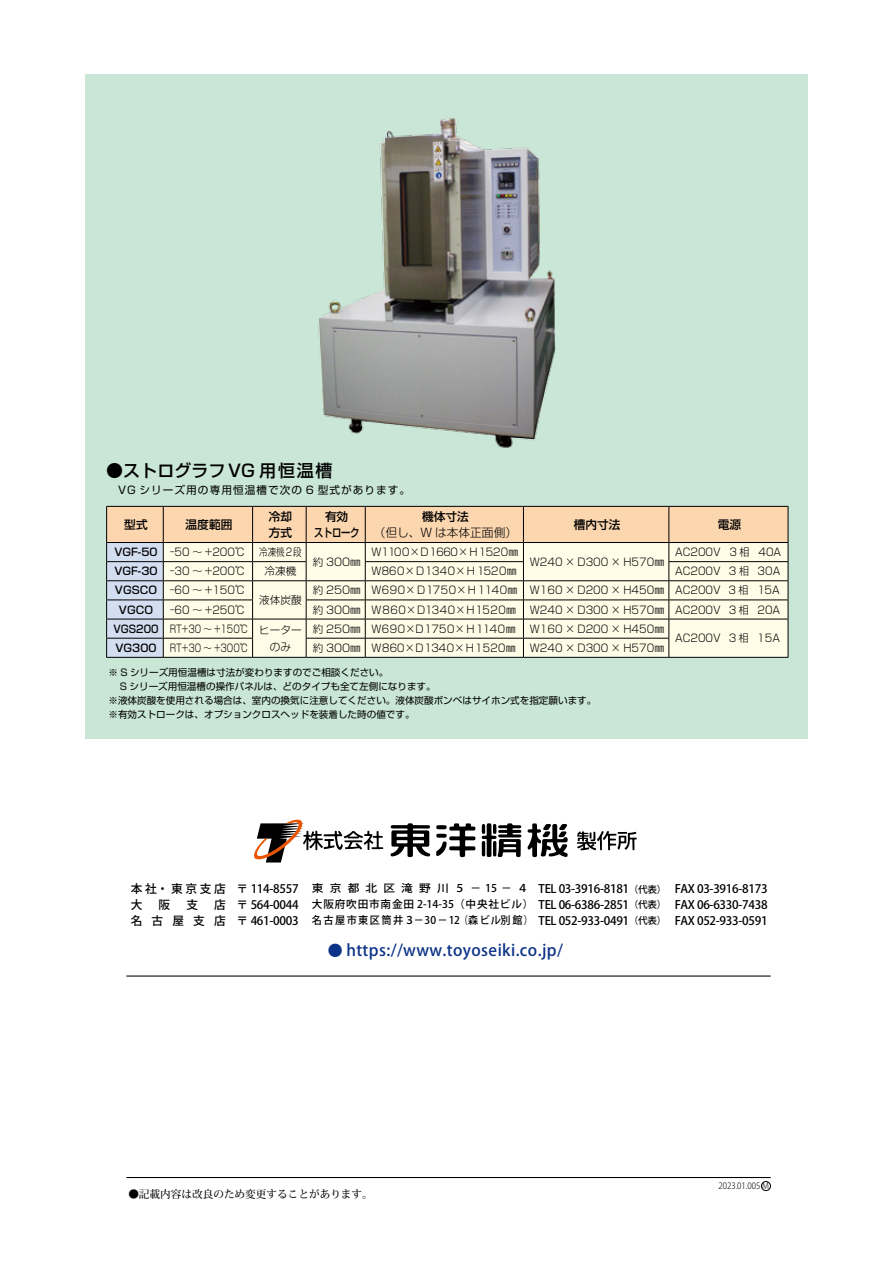
<style>
.page{position:relative;width:893px;height:1263px;background:#fff}
.page>*{position:absolute;margin:0;border:0;box-sizing:border-box;transform-origin:0 0}
.t1{font:500 16.95px "Shin Go Pro";color:#000}
.t2{font:500 15.9px "Koz Go Pro";letter-spacing:.025em;color:#0c3388}
.t3{font:500 11.7px/15.9px "Koz Go Pro";letter-spacing:-.025em;color:#000;text-align:justify}
.t4{font:500 11.7px/15.9px "Shin Go Pro";color:#000}
.t5{font:300 11.7px "Shin Go Pro";color:#000}
.t6{font:300 10.65px "Shin Go Pro";color:#000;scale:.94 1}
.t7{font:300 10.65px "Shin Go Pro";color:#000}
.t8{font:300 10.65px/18px "Shin Go Pro";color:#000;scale:.8 1}
.t9{font:300 10.65px "Shin Go Pro";letter-spacing:-.2em;color:#000}
.t10{font:500 10.65px "Koz Go Pro";letter-spacing:.075em;color:#000}
.t11{font:10.65px "Shin Go Pro";letter-spacing:.1em;color:#000}
.t12{font:500 10.65px "Koz Min Pro";color:#000}
.t13{font:300 10.65px "Shin Go Pro";letter-spacing:-.22em;color:#000}
.t14{font:500 10.65px "Koz Go Pro";letter-spacing:.135em;color:#000;scale:.96 1}
.t15{font:300 10.65px "Shin Go Pro";letter-spacing:-.3em;color:#000;scale:.94 1}
.t16{font:300 10.65px "Shin Go Pro";letter-spacing:-.22em;color:#000;scale:.94 1}
.t17{font:500 10.65px "Koz Go Pro";letter-spacing:.53em;color:#000;scale:1.1 1}
.t18{font:500 10.65px "Shin Go Pro";color:#000}
.t19{font:9.6px/13.8px "Shin Go Pro";color:#000}
.t20{font:300 8.7px "Koz Go Pro";color:#000;scale:.9 1}
.s1{font-weight:500}
.s2{font-family:"Adobe Ming Std"}
.s3{font-size:9.6px}
.s4{font-size:11.7px}
.s5{font-size:14.85px}
</style>
<div class="page">
<hr style="left:126px;top:975px;width:645px;height:1px;background:#000">
<hr style="left:126px;top:1177px;width:645px;height:1px;background:#000">
<div style="left:761px;top:1181px;width:10px;height:10px;border:1px solid #000;border-radius:50%"></div>
<svg style="left:577px;top:831px;width:60px;height:19px"></svg>
<svg style="left:436px;top:823px;width:132px;height:34px"></svg>
<svg style="left:390px;top:823px;width:40px;height:34px"></svg>
<svg style="left:254px;top:819px;width:129px;height:43px"></svg>
<div style="left:85px;top:74px;width:723px;height:665px;background:#c9e6d7"></div>
<img style="left:318px;top:118px;width:238px;height:330px">
<svg style="left:106px;top:506px;width:683px;height:151px;background:#ede4ce"></svg>
<hr style="left:106px;top:657px;width:57px;height:1px;background:#000">
<hr style="left:163px;top:657px;width:90px;height:1px;background:#000">
<hr style="left:253px;top:657px;width:53px;height:1px;background:#000">
<hr style="left:306px;top:657px;width:59px;height:1px;background:#000">
<hr style="left:365px;top:657px;width:158px;height:1px;background:#000">
<hr style="left:523px;top:657px;width:146px;height:1px;background:#000">
<hr style="left:669px;top:657px;width:119px;height:1px;background:#000">
<h1 class="t1" style="left:106px;top:457px;width:228px">●ストログラフ VG 用恒温槽</h1>
<p class="t11" style="left:118px;top:481px;width:294px">VG シリーズ用の専用恒温槽で次の 6 型式があります。</p>
<p class="t4" style="left:124px;top:515px;width:25px">型式</p>
<p class="t4" style="left:186px;top:515px;width:48px">温度範囲</p>
<p class="t4" style="left:269px;top:507px;width:25px">冷却方式</p>
<p class="t4" style="left:314px;top:507px;width:47px;text-align:center">有効<br>ストローク</p>
<p class="t4" style="left:422px;top:507px;width:48px">機体寸法</p>
<p class="t5" style="left:374px;top:523px;width:145px">（但し、W は本体正面側）</p>
<p class="t4" style="left:574px;top:515px;width:48px">槽内寸法</p>
<p class="t4" style="left:718px;top:515px;width:25px">電源</p>
<p class="t6" style="left:115px;top:543px;width:140px"><span class="s1">VGF-50</span> -50 〜 +200℃</p>
<p class="t8" style="left:259px;top:542px;width:55px">冷凍<span class="s2">機</span>2段</p>
<p class="t6" style="left:675px;top:543px;width:114px">AC200V　3 相　40A</p>
<p class="t15" style="left:372px;top:543px;width:158px">W１１００× D１６６０× H １５２０㎜</p>
<p class="t7" style="left:313px;top:553px;width:50px">約 300㎜</p>
<p class="t6" style="left:530px;top:553px;width:145px">W240 × D300 × H570㎜</p>
<p class="t6" style="left:115px;top:562px;width:140px"><span class="s1">VGF-30</span> -30 〜 +200℃</p>
<p class="t7" style="left:264px;top:562px;width:33px">冷凍機</p>
<p class="t16" style="left:372px;top:562px;width:156px">W８６０× D１３４０× H １５２０㎜</p>
<p class="t6" style="left:675px;top:562px;width:113px">AC200V　3 相　30A</p>
<p class="t6" style="left:115px;top:582px;width:140px"><span class="s1">VGSCO</span> -60 〜 +150℃</p>
<p class="t7" style="left:259px;top:591px;width:44px">液体炭酸</p>
<p class="t7" style="left:313px;top:582px;width:468px">約 250㎜ W６９０×D１７５０×H１１４０㎜ W160 × D200 × H450㎜ AC200V　3 相　15A</p>
<p class="t18" style="left:119px;top:601px;width:36px">VGCO</p>
<p class="t6" style="left:170px;top:601px;width:82px">-60 〜 +250℃</p>
<p class="t9" style="left:313px;top:601px;width:205px">約 300㎜ W８６０× D１３４０× H１５２０㎜</p>
<p class="t6" style="left:530px;top:601px;width:268px">W240 × D300 × H570㎜ AC200V　3 相　20A</p>
<p class="t8" style="left:270px;top:618px;width:41px;text-indent:-156px"><span class="s1">VGS200</span> RT+30 〜 +150℃ ヒーターのみ</p>
<p class="t9" style="left:313px;top:620px;width:205px">約 250㎜ W６９０×D１７５０× H１１４０㎜</p>
<p class="t6" style="left:530px;top:620px;width:145px">W160 × D200 × H450㎜</p>
<p class="t6" style="left:675px;top:629px;width:113px">AC200V　3 相　15A</p>
<p class="t8" style="left:116px;top:637px;width:167px"><span class="s1">VG300</span> RT+30 〜 +300℃</p>
<p class="t13" style="left:313px;top:639px;width:205px">約 300㎜ W８６０×D１３４０× H１５２０㎜</p>
<p class="t6" style="left:530px;top:639px;width:145px">W240 × D300 × H570㎜</p>
<p class="t19" style="left:108px;top:664px;width:489px">※ S シリーズ用恒温槽は寸法が変わりますのでご相談ください。<br>　 S シリーズ用恒温槽の操作パネルは、どのタイプも全て左側になります。<br>※液体炭酸を使用される場合は、室内の換気に注意してください。液体炭酸ボンベはサイホン式を指定願います。※有効ストロークは、オプションクロスヘッドを装着した時の値です。</p>
<p class="t3" style="left:131px;top:882px;width:97px">本社・東京支店大</p>
<p class="t3" style="left:131px;top:898px;width:97px;text-align:right">店<br>名古屋支店</p>
<p class="t3" style="left:159px;top:898px;width:13px">阪</p>
<p class="t3" style="left:186px;top:898px;width:13px">支</p>
<p class="t17" style="left:312px;top:882px;width:198px">東京都北区滝野川５−15−４</p>
<p class="t14" style="left:312px;top:913px;width:231px">名古屋市東区筒井３−30−12（森ビル別館）</p>
<p class="t3" style="left:236px;top:882px;width:64px">〒 114-8557〒 564-0044〒 461-0003</p>
<p class="t3" style="left:539px;top:882px;width:129px">TEL 03-3916-8181<span class="s3">（代表）</span></p>
<p class="t10" style="left:312px;top:897px;width:356px">大阪府吹田市南金田 2-14-35（中央社ビル） <span class="s4">TEL 06-6386-2851</span><span class="s3">（代表）</span></p>
<p class="t3" style="left:539px;top:913px;width:129px">TEL 052-933-0491<span class="s3">（代表）</span></p>
<h2 class="t2" style="left:328px;top:940px;width:237px"><span class="s5">●</span> https://www.toyoseiki.co.jp/</h2>
<p class="t3" style="left:675px;top:882px;width:94px">FAX 03-3916-8173<br>FAX 06-6330-7438<br>FAX 052-933-0591</p>
<p class="t12" style="left:128px;top:1186px;width:246px">●記載内容は改良のため変更することがあります。</p>
<p class="t20" style="left:718px;top:1180px;width:58px">2023.01.005 M</p>
</div>
